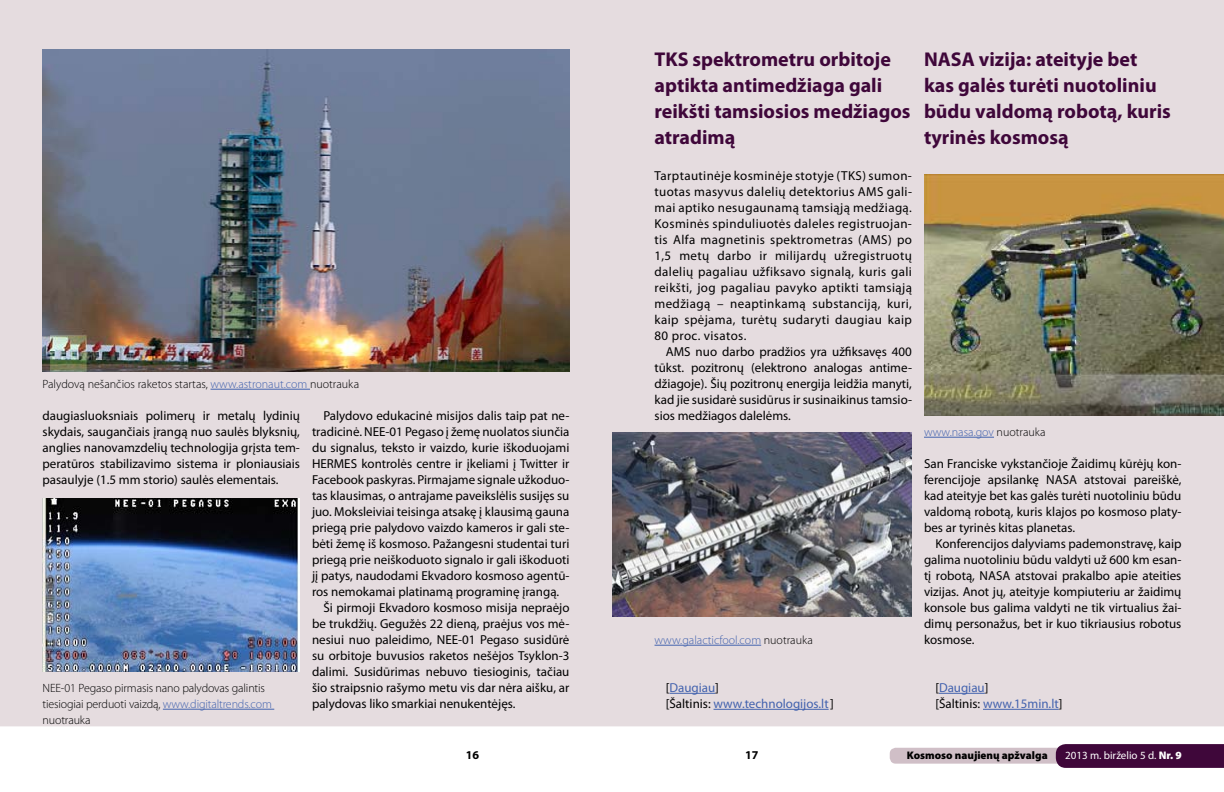
<style>
.page{position:relative;width:1224px;height:792px;background:#fff}
.page>*{position:absolute;margin:0;border:0;box-sizing:border-box;transform-origin:0 0}
.t1{font:700 20px/26px "Myriad Pro";color:#3f073a}
.t2{font:13px/16px "Myriad Pro";color:#000;text-align:justify}
.t3{font:13px/16px "Myriad Pro";color:#4262ae}
.t4{font:300 12px/16px "Myriad Pro";letter-spacing:-.01em;color:#000}
.t5{font:300 12px "Myriad Pro";color:#4262ae}
.t6{font:700 12px "Myriad Pro";color:#000}
.t7{font:900 11px "Myriad Pro";color:#000}
.t8{font:11px "Myriad Pro";color:#fff}
.s1{color:#4262ae}
.s2{color:#000}
.s3{font-weight:900}
</style>
<div class="page">
<div style="left:890px;top:748px;width:197px;height:16px;background:#d0bfc7;border-radius:6px"></div>
<svg style="left:1056px;top:744px;width:168px;height:24px;background:#420b3d"></svg>
<div style="left:0;top:0;width:1224px;height:726px;background:#e5dcdf"></div>
<img style="left:43px;top:50px;width:527px;height:322px">
<img style="left:43px;top:499px;width:257px;height:172px">
<hr style="left:211px;top:389px;width:99px;height:1px;background:#4262ae">
<hr style="left:163px;top:709px;width:111px;height:1px;background:#4262ae">
<hr style="left:670px;top:693px;width:45px;height:1px;background:#4262ae">
<hr style="left:714px;top:709px;width:115px;height:1px;background:#4262ae">
<hr style="left:939px;top:693px;width:46px;height:1px;background:#4262ae">
<hr style="left:983px;top:709px;width:76px;height:1px;background:#4262ae">
<img style="left:612px;top:433px;width:300px;height:183px">
<hr style="left:655px;top:645px;width:106px;height:1px;background:#4262ae">
<img style="left:924px;top:174px;width:300px;height:242px">
<hr style="left:924px;top:437px;width:70px;height:1px;background:#4262ae">
<p class="t4" style="left:43px;top:376px;width:318px">Palydovą nešančios raketos startas, <span class="s1">www.astronaut.com</span> nuotrauka</p>
<p class="t2" style="left:43px;top:407px;width:259px">daugiasluoksniais polimerų ir metalų lydinių skydais, saugančiais įrangą nuo saulės blyksnių, anglies nanovamzdelių technologija grįsta tem&shy;peratūros stabilizavimo sistema ir ploniausiais pasaulyje (1.5 mm storio) saulės elementais.</p>
<p class="t2" style="left:323px;top:407px;width:248px">Palydovo edukacinė misijos dalis taip pat ne-</p>
<p class="t2" style="left:312px;top:423px;width:259px">tradicinė. NEE-01 Pegaso į žemę nuolatos siunčia</p>
<p class="t2" style="left:312px;top:439px;width:259px">du signalus, teksto ir vaizdo, kurie iškoduojami</p>
<p class="t2" style="left:312px;top:455px;width:259px">HERMES kontrolės centre ir įkeliami į Twitter ir</p>
<p class="t2" style="left:312px;top:471px;width:259px">Facebook paskyras. Pirmajame signale užkoduo-</p>
<p class="t2" style="left:312px;top:487px;width:259px">tas klausimas, o antrajame paveikslėlis susijęs su</p>
<p class="t2" style="left:312px;top:503px;width:259px">juo. Moksleiviai teisinga atsakę į klausimą gauna</p>
<p class="t2" style="left:312px;top:519px;width:259px">priegą prie palydovo vaizdo kameros ir gali ste-</p>
<p class="t2" style="left:312px;top:535px;width:259px">bėti žemę iš kosmoso. Pažangesni studentai turi</p>
<p class="t2" style="left:312px;top:551px;width:259px">priegą prie neiškoduoto signalo ir gali iškoduoti</p>
<p class="t2" style="left:312px;top:567px;width:259px">jį patys, naudodami Ekvadoro kosmoso agentū-</p>
<p class="t2" style="left:312px;top:583px;width:249px">ros nemokamai platinamą programinę įrangą.</p>
<p class="t2" style="left:323px;top:599px;width:248px">Ši pirmoji Ekvadoro kosmoso misija nepraėjo</p>
<p class="t2" style="left:312px;top:615px;width:259px">be trukdžių. Gegužės 22 dieną, praėjus vos mė-</p>
<p class="t2" style="left:312px;top:631px;width:259px">nesiui nuo paleidimo, NEE-01 Pegaso susidūrė</p>
<p class="t2" style="left:312px;top:647px;width:259px">su orbitoje buvusios raketos nešėjos Tsyklon-3</p>
<p class="t2" style="left:312px;top:663px;width:259px">dalimi. Susidūrimas nebuvo tiesioginis, tačiau</p>
<p class="t2" style="left:312px;top:679px;width:259px">šio straipsnio rašymo metu vis dar nėra aišku, ar</p>
<p class="t2" style="left:312px;top:695px;width:205px">palydovas liko smarkiai nenukentėjęs.</p>
<p class="t4" style="left:43px;top:680px;width:231px">NEE-01 Pegaso pirmasis nano palydovas galintis tiesiogiai perduoti vaizdą, <span class="s1">www.digitaltrends.com </span>nuotrauka</p>
<h1 class="t1" style="left:655px;top:46px;width:258px">TKS spektrometru orbitoje aptikta antimedžiaga gali reikšti tamsiosios medžiagos atradimą</h1>
<p class="t2" style="left:655px;top:167px;width:259px">Tarptautinėje kosminėje stotyje (TKS) sumon&shy;tuotas masyvus dalelių detektorius AMS gali&shy;mai aptiko nesugaunamą tamsiąją medžiagą.<br>Kosminės spinduliuotės daleles registruojan&shy;tis Alfa magnetinis spektrometras (AMS) po 1,5 metų darbo ir milijardų užregistruotų dalelių pagaliau užfiksavo signalą, kuris gali reikšti, jog pagaliau pavyko aptikti tamsiąją medžiagą – neaptinkamą substanciją, kuri, kaip spėjama, turėtų sudaryti daugiau kaip 80 proc. visatos.</p>
<p class="t2" style="left:655px;top:343px;width:259px;text-indent:11px">AMS nuo darbo pradžios yra užfiksavęs 400 tūkst. pozitronų (elektrono analogas antime&shy;džiagoje). Šių pozitronų energija leidžia manyti, kad jie susidarė susidūrus ir susinaikinus tamsio&shy;sios medžiagos dalelėms.</p>
<p class="t5" style="left:655px;top:633px;width:160px">www.galacticfool.com <span class="s2">nuotrauka</span></p>
<p class="t3" style="left:666px;top:679px;width:169px"><span class="s2">[</span>Daugiau<span class="s2">]<br>[Šaltinis:</span> www.technologijos.lt <span class="s2">]</span></p>
<h1 class="t1" style="left:924px;top:46px;width:248px">NASA vizija: ateityje bet kas galės turėti nuotoliniu būdu valdomą robotą, kuris tyrinės kosmosą</h1>
<p class="t5" style="left:924px;top:425px;width:123px">www.nasa.gov <span class="s2">nuotrauka</span></p>
<p class="t2" style="left:924px;top:455px;width:259px">San Franciske vykstančioje Žaidimų kūrėjų kon&shy;ferencijoje apsilankę NASA atstovai pareiškė, kad ateityje bet kas galės turėti nuotoliniu būdu valdomą robotą, kuris klajos po kosmoso platy&shy;bes ar tyrinės kitas planetas.</p>
<p class="t2" style="left:924px;top:535px;width:259px;text-indent:11px">Konferencijos dalyviams pademonstravę, kaip galima nuotoliniu būdu valdyti už 600 km esan&shy;tį robotą, NASA atstovai prakalbo apie ateities vizijas. Anot jų, ateityje kompiuteriu ar žaidimų konsole bus galima valdyti ne tik virtualius žai&shy;dimų personažus, bet ir kuo tikriausius robotus kosmose.</p>
<p class="t3" style="left:935px;top:679px;width:129px"><span class="s2">[</span>Daugiau<span class="s2">]<br>[Šaltinis:</span> www.15min.lt<span class="s2">]</span></p>
<p class="t6" style="left:466px;top:747px;width:15px">16</p>
<p class="t6" style="left:745px;top:747px;width:15px">17</p>
<p class="t7" style="left:907px;top:748px;width:142px">Kosmoso naujienų apžvalga</p>
<p class="t8" style="left:1065px;top:749px;width:118px">2013 m. birželio 5 d. <span class="s3">Nr. 9</span></p>
</div>
